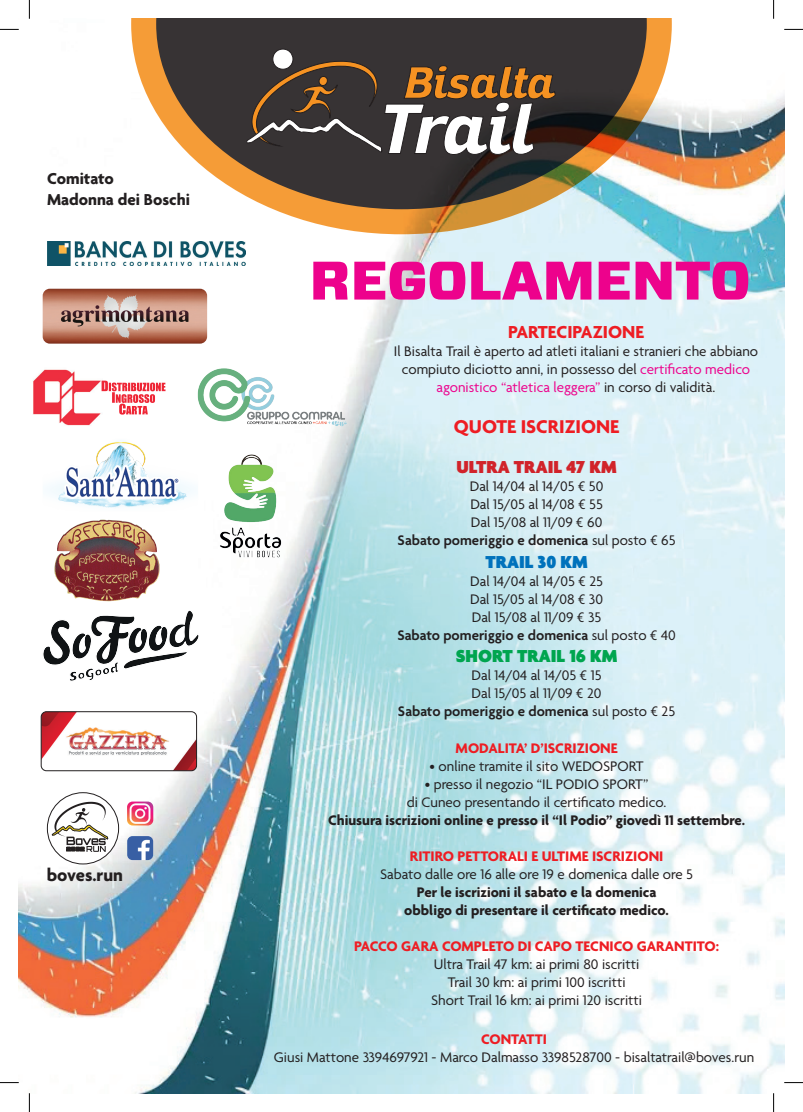
<style>
.page{position:relative;width:803px;height:1112px;background:#fff}
.page>*{position:absolute;margin:0;border:0;box-sizing:border-box;transform-origin:0 0}
.t1{font:900 54.12px "Forza";color:#ed028c}
.t2{font:700 20px "Agenda";color:#ee1d23}
.t3{font:900 18.75px "Agenda";color:#d1232a}
.t4{font:900 18.75px "Agenda";color:#00a54f}
.t5{font:700 18.75px "Agenda";color:#ee1d23}
.t6{font:900 18.75px "Agenda";color:#0072bc}
.t7{font:700 18.75px "Agenda";color:#231f20}
.t8{font:700 17.12px/20.5px "Agenda";color:#231f20}
.t9{font:15px/18px "Agenda";color:#231f20;text-align:center}
.t10{font:700 15px/18px "Agenda";color:#231f20;text-align:center}
.t11{font:700 15px "Agenda";color:#ee1d23}
.s1{color:#ed028c}
.s2{font-weight:600}
</style>
<div class="page">
<img style="left:19px;top:19px;width:765px;height:1073px">
<div style="left:272px;top:49px;width:21px;height:20px;background:#fff;border:1px solid #231f20;border-radius:50%"></div>
<svg style="left:246px;top:61px;width:310px;height:94px;background:#64564b"></svg>
<img style="left:52px;top:519px;width:109px;height:83px">
<svg style="left:19px;top:361px;width:156px;height:74px"></svg>
<div style="left:42px;top:232px;width:209px;height:42px;background:#fff;border-radius:5px"></div>
<img style="left:47px;top:241px;width:198px;height:24px">
<div style="left:47px;top:792px;width:72px;height:71px;background:#fff;border-radius:50%"></div>
<svg style="left:52px;top:801px;width:56px;height:50px"></svg>
<div style="left:47px;top:792px;width:72px;height:72px;border:1px solid #231f20;border-radius:50%"></div>
<img style="left:127px;top:835px;width:26px;height:24px">
<img style="left:127px;top:801px;width:26px;height:24px">
<svg style="left:43px;top:610px;width:156px;height:71px"></svg>
<img style="left:43px;top:438px;width:155px;height:73px">
<img style="left:41px;top:711px;width:156px;height:59px">
<div style="left:41px;top:711px;width:156px;height:59px;border:1px solid #231f20;border-radius:5px"></div>
<img style="left:43px;top:288px;width:164px;height:55px">
<img style="left:212px;top:445px;width:77px;height:121px">
<img style="left:192px;top:359px;width:159px;height:74px">
<svg style="left:0;top:29px;width:19px;height:1px"></svg>
<svg style="left:784px;top:29px;width:19px;height:1px"></svg>
<svg style="left:0;top:1082px;width:19px;height:1px"></svg>
<svg style="left:784px;top:1082px;width:19px;height:1px"></svg>
<svg style="left:29px;top:0;width:1px;height:19px"></svg>
<svg style="left:29px;top:1093px;width:1px;height:18px"></svg>
<svg style="left:773px;top:0;width:1px;height:19px"></svg>
<svg style="left:773px;top:1093px;width:1px;height:18px"></svg>
<p class="t8" style="left:47px;top:170px;width:144px">Comitato<br>Madonna dei Boschi</p>
<p class="t7" style="left:47px;top:865px;width:78px">boves.run</p>
<h1 class="t1" style="left:310px;top:244px;width:442px">REGOLAMENTO</h1>
<p class="t5" style="left:508px;top:322px;width:137px">PARTECIPAZIONE</p>
<p class="t9" style="left:394px;top:343px;width:366px">Il Bisalta Trail è aperto ad atleti italiani e stranieri che abbiano compiuto diciotto anni, in possesso del <span class="s1">certificato medico agonistico “atletica leggera”</span> in corso di validità.</p>
<h2 class="t2" style="left:454px;top:415px;width:167px">QUOTE ISCRIZIONE</h2>
<p class="t3" style="left:456px;top:457px;width:162px">ULTRA TRAIL 47 KM</p>
<p class="t9" style="left:398px;top:478px;width:279px">Dal 14/04 al 14/05 € 50<br>Dal 15/05 al 14/08 € 55<br>Dal 15/08 al 11/09 € 60<br><span class="s2">Sabato pomeriggio e domenica</span> sul posto € 65</p>
<p class="t6" style="left:485px;top:551px;width:104px">TRAIL 30 KM</p>
<p class="t9" style="left:397px;top:573px;width:280px">Dal 14/04 al 14/05 € 25<br>Dal 15/05 al 14/08 € 30<br>Dal 15/08 al 11/09 € 35<br><span class="s2">Sabato pomeriggio e domenica</span> sul posto € 40</p>
<p class="t4" style="left:456px;top:646px;width:163px">SHORT TRAIL 16 KM</p>
<p class="t9" style="left:398px;top:667px;width:279px">Dal 14/04 al 14/05 € 15<br>Dal 15/05 al 11/09 € 20<br><span class="s2">Sabato pomeriggio e domenica</span> sul posto € 25</p>
<p class="t11" style="left:456px;top:739px;width:163px">MODALITA’ D’ISCRIZIONE</p>
<p class="t9" style="left:430px;top:757px;width:215px">• online tramite il sito WEDOSPORT</p>
<p class="t9" style="left:407px;top:775px;width:261px">• presso il negozio “IL PODIO SPORT”<br>di Cuneo presentando il certificato medico.</p>
<p class="t10" style="left:328px;top:811px;width:418px">Chiusura iscrizioni online e presso il “Il Podio” giovedì 11 settembre.</p>
<p class="t11" style="left:410px;top:847px;width:255px">RITIRO PETTORALI E ULTIME ISCRIZIONI</p>
<p class="t9" style="left:380px;top:865px;width:314px">Sabato dalle ore 16 alle ore 19 e domenica dalle ore 5</p>
<p class="t10" style="left:404px;top:883px;width:266px">Per le iscrizioni il sabato e la domenica obbligo di presentare il certificato medico.</p>
<p class="t11" style="left:354px;top:937px;width:366px">PACCO GARA COMPLETO DI CAPO TECNICO GARANTITO:</p>
<p class="t9" style="left:431px;top:955px;width:212px">Ultra Trail 47 km: ai primi 80 iscritti<br>Trail 30 km: ai primi 100 iscritti<br>Short Trail 16 km: ai primi 120 iscritti</p>
<p class="t11" style="left:481px;top:1030px;width:67px">CONTATTI</p>
<p class="t9" style="left:274px;top:1048px;width:482px">Giusi Mattone 3394697921 - Marco Dalmasso 3398528700 - bisaltatrail@boves.run</p>
</div>
